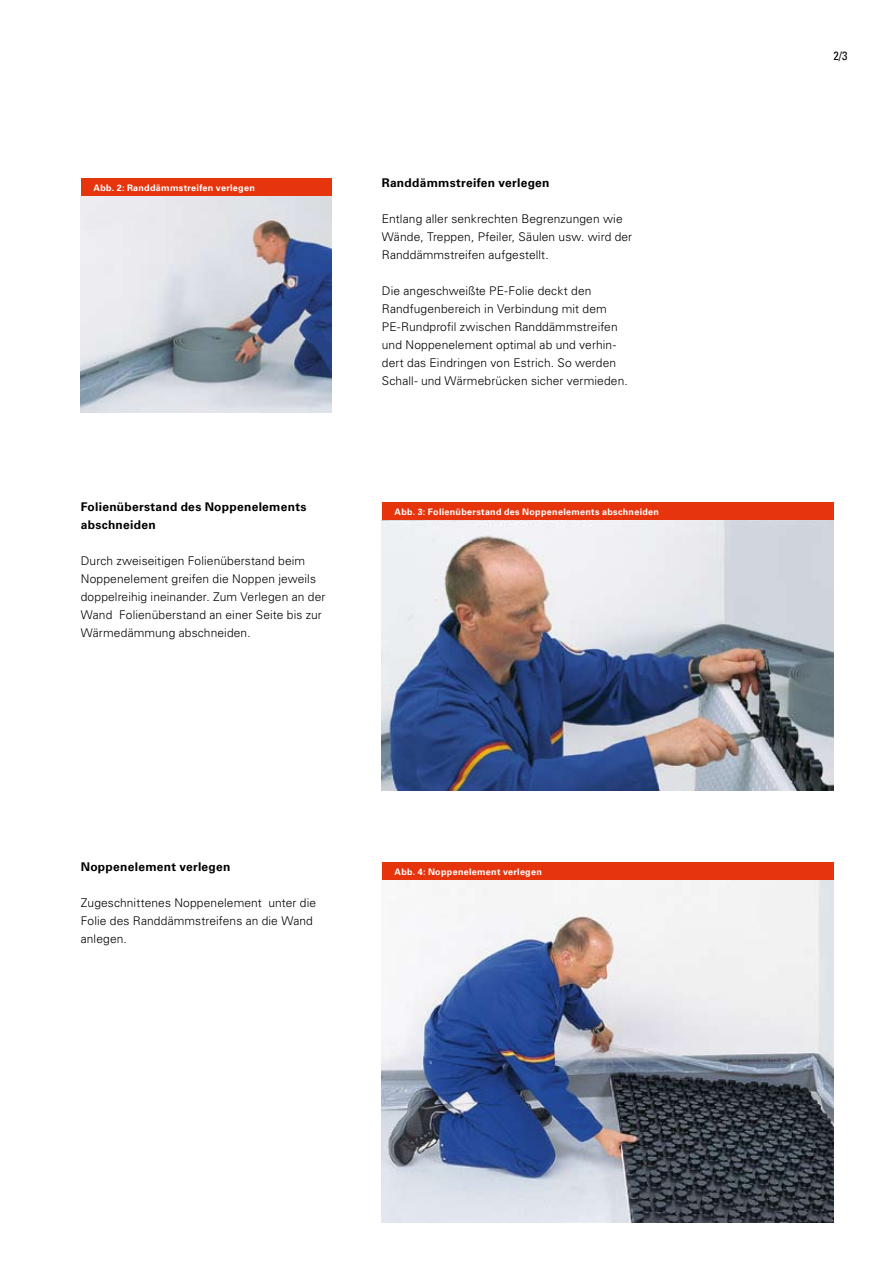
<style>
.page{position:relative;width:893px;height:1263px;background:#fff}
.page>*{position:absolute;margin:0;border:0;box-sizing:border-box;transform-origin:0 0}
.t1{font:300 12px/18px "Univers LT Std";letter-spacing:.01em;color:#000}
.t2{font:700 12px/18px "Univers LT Std";letter-spacing:.025em;color:#000}
.t3{font:condensed 12px "Univers LT Std";color:#000}
.t4{font:700 9px "Univers LT Std";letter-spacing:.035em;color:#fff}
.t5{font:700 9px "Univers";letter-spacing:.03em;color:#fff}
</style>
<div class="page">
<div style="left:81px;top:179px;width:251px;height:18px;background:#e6340d"></div>
<img style="left:81px;top:197px;width:251px;height:216px">
<div style="left:382px;top:503px;width:451px;height:18px;background:#e6340d"></div>
<img style="left:382px;top:521px;width:451px;height:270px">
<div style="left:382px;top:863px;width:451px;height:18px;background:#e6340d"></div>
<img style="left:382px;top:881px;width:451px;height:342px">
<p class="t5" style="left:94px;top:182px;width:163px">Abb. 2: Randdämmstreifen verlegen</p>
<p class="t2" style="left:81px;top:498px;width:227px">Folienüberstand des Noppenelements abschneiden</p>
<p class="t1" style="left:81px;top:552px;width:246px">Durch zweiseitigen Folienüberstand beim Noppenelement greifen die Noppen jeweils doppelreihig ineinander. Zum Verlegen an der Wand Folienüberstand an einer Seite bis zur Wärmedämmung abschneiden.</p>
<p class="t2" style="left:382px;top:174px;width:169px">Randdämmstreifen verlegen</p>
<p class="t1" style="left:382px;top:210px;width:252px">Entlang aller senkrechten Begrenzungen wie<br>Wände, Treppen, Pfeiler, Säulen usw. wird der<br>Randdämmstreifen aufgestellt.</p>
<p class="t1" style="left:382px;top:282px;width:247px">Die angeschweißte PE-Folie deckt den Randfugenbereich in Verbindung mit dem PE-Rundprofil zwischen Randdämmstreifen und Noppenelement optimal ab und verhin&shy;dert das Eindringen von Estrich. So werden Schall- und Wärmebrücken sicher vermieden.</p>
<p class="t4" style="left:395px;top:507px;width:266px">Abb. 3: Folienüberstand des Noppenelements abschneiden</p>
<p class="t2" style="left:81px;top:858px;width:151px">Noppenelement verlegen</p>
<p class="t4" style="left:395px;top:867px;width:149px">Abb. 4: Noppenelement verlegen</p>
<p class="t1" style="left:81px;top:894px;width:237px">Zugeschnittenes Noppenelement unter die<br>Folie des Randdämmstreifens an die Wand anlegen.</p>
<p class="t3" style="left:833px;top:48px;width:15px">2/3</p>
</div>
